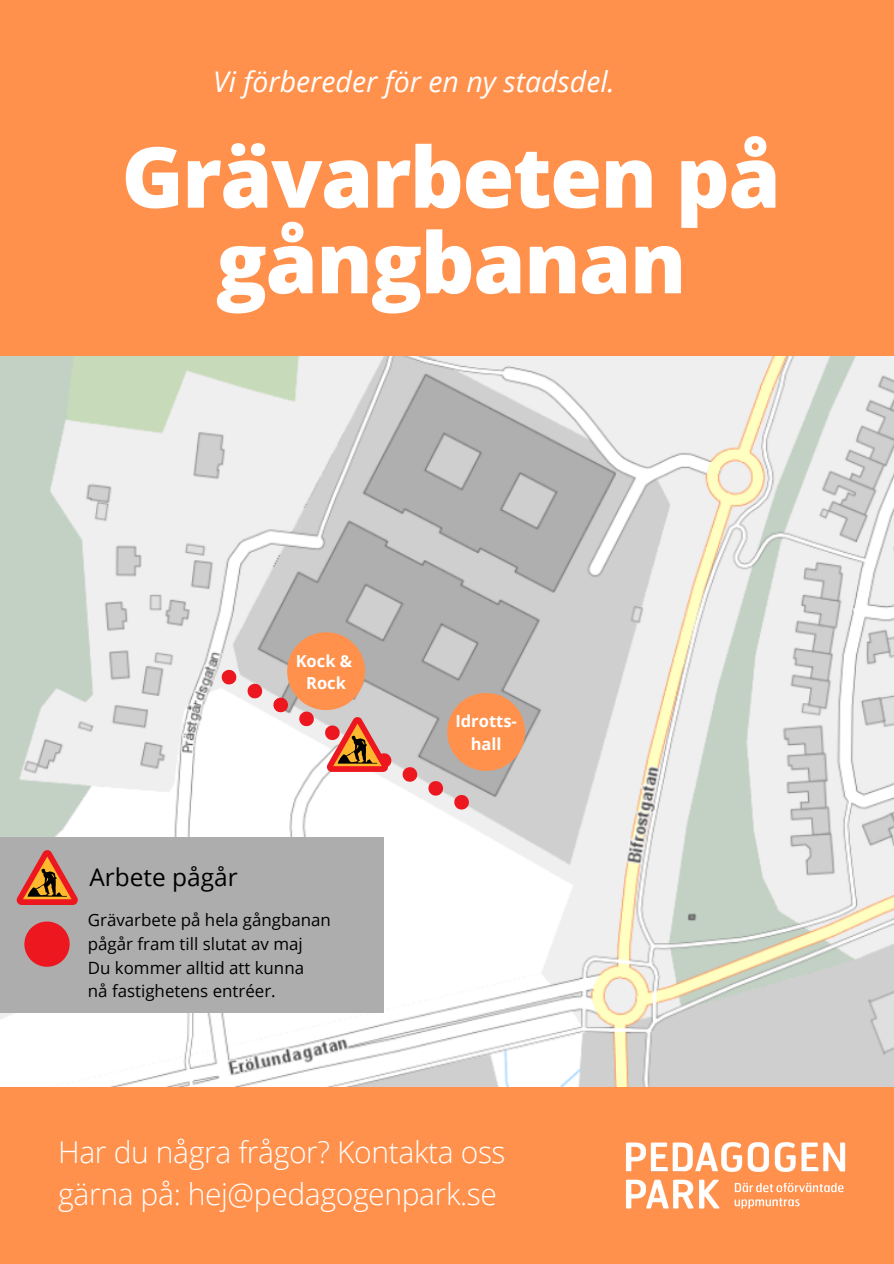
<style>
.page{position:relative;width:894px;height:1264px;background:#fff}
.page>*{position:absolute;margin:0;border:0;box-sizing:border-box;transform-origin:0 0}
.t1{font:800 84px/85.5px "Open Sans";letter-spacing:-.02em;color:#fff;text-align:center}
.t2{font:300 30px/41.7px "Open Sans";letter-spacing:-.01em;color:#fff}
.t3{font:italic 28.5px "Open Sans";color:#fff}
.t4{font:24.45px "Open Sans";color:#000}
.t5{font:16.95px "Open Sans";color:#000}
.t6{font:700 16.5px "Open Sans";color:#fff}
</style>
<div class="page">
<div style="left:0;top:0;width:893px;height:1263px;background:#ff914d"></div>
<img style="left:625px;top:1142px;width:221px;height:67px">
<img style="left:0;top:356px;width:893px;height:730px">
<div style="left:0;top:837px;width:383px;height:176px;background:#adadad"></div>
<svg style="left:24px;top:921px;width:46px;height:45px"></svg>
<svg style="left:219px;top:667px;width:275px;height:171px;fill:#fff"></svg>
<svg style="left:327px;top:716px;width:60px;height:55px"></svg>
<svg style="left:447px;top:693px;width:78px;height:77px"></svg>
<svg style="left:17px;top:850px;width:60px;height:54px"></svg>
<svg style="left:287px;top:632px;width:78px;height:78px"></svg>
<p class="t3" style="left:213px;top:62px;width:403px">Vi förbereder för en ny stadsdel.</p>
<p class="t1" style="left:121px;top:132px;width:660px">Grävarbeten på gångbanan</p>
<p class="t6" style="left:295px;top:649px;width:58px">Kock &amp;</p>
<p class="t6" style="left:306px;top:671px;width:41px">Rock</p>
<p class="t4" style="left:89px;top:859px;width:150px">Arbete pågår</p>
<p class="t5" style="left:88px;top:908px;width:244px">Grävarbete på hela gångbanan</p>
<p class="t5" style="left:88px;top:931px;width:216px">pågår fram till slutat av maj</p>
<p class="t5" style="left:88px;top:955px;width:218px">Du kommer alltid att kunna</p>
<p class="t5" style="left:88px;top:979px;width:189px">nå fastighetens entréer.</p>
<p class="t6" style="left:455px;top:709px;width:63px">Idrotts-</p>
<p class="t6" style="left:470px;top:732px;width:32px">hall</p>
<p class="t2" style="left:58px;top:1130px;width:448px">Har du några frågor? Kontakta oss gärna på: hej@pedagogenpark.se</p>
</div>
